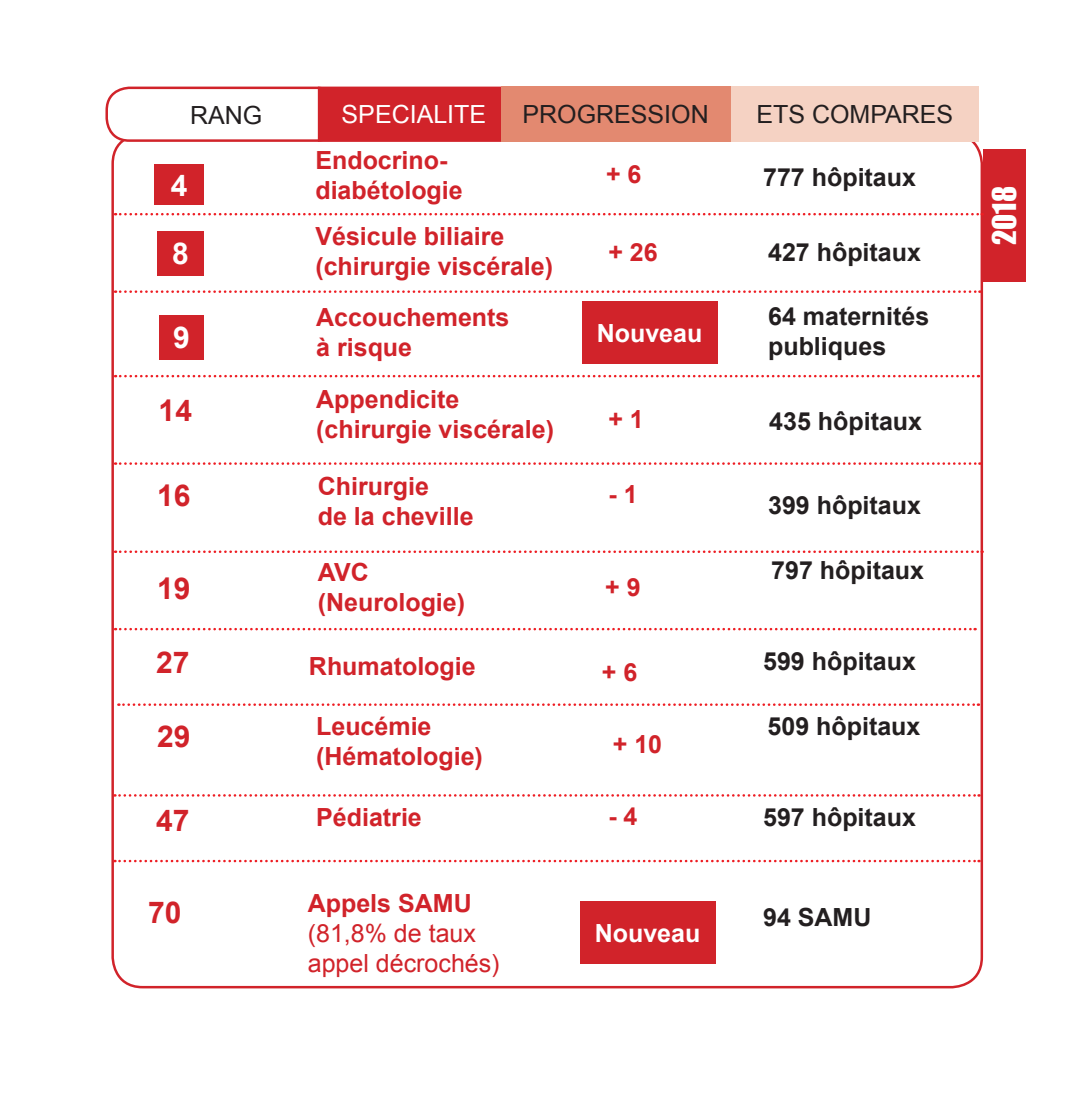
<style>
.page{position:relative;width:1092px;height:1106px;background:#fff}
.page>*{position:absolute;margin:0;border:0;box-sizing:border-box;transform-origin:0 0}
.t1{font:700 30px "Arial";color:#d1232a}
.t2{font:30px "Impact";color:#fff}
.t3{font:700 30px "Arial";color:#fff}
.t4{font:700 25px/30px "Arial";color:#d1232a}
.t5{font:700 25px/30px "Arial";color:#231f20}
.t6{font:25px/30px "Arial";color:#d1232a}
.t7{font:25px "Arial";color:#231f20}
.t8{font:700 25px "Arial";color:#fff}
.t9{font:25px "Arial";color:#fff}
</style>
<div class="page">
<div style="left:730px;top:87px;width:249px;height:55px;background:#f5d2c3"></div>
<div style="left:982px;top:149px;width:43px;height:133px;background:#d1232a"></div>
<div style="left:105px;top:87px;width:235px;height:55px;border:2px solid #d1232a;border-radius:23px"></div>
<div style="left:319px;top:88px;width:189px;height:53px;background:#d1232a"></div>
<div style="left:318px;top:87px;width:192px;height:55px;border:2px solid #d1232a"></div>
<div style="left:500px;top:87px;width:230px;height:55px;background:#e38970"></div>
<div style="left:155px;top:165px;width:49px;height:40px;background:#d1232a"></div>
<svg style="left:115px;top:213px;width:867px;height:2px"></svg>
<svg style="left:115px;top:375px;width:863px;height:2px"></svg>
<svg style="left:115px;top:462px;width:865px;height:3px"></svg>
<svg style="left:115px;top:550px;width:867px;height:3px"></svg>
<svg style="left:115px;top:628px;width:860px;height:2px"></svg>
<div style="left:157px;top:231px;width:47px;height:45px;background:#d1232a"></div>
<svg style="left:118px;top:703px;width:860px;height:3px"></svg>
<svg style="left:115px;top:290px;width:865px;height:3px"></svg>
<svg style="left:114px;top:794px;width:865px;height:2px"></svg>
<div style="left:581px;top:302px;width:136px;height:62px;background:#d1232a"></div>
<svg style="left:114px;top:859px;width:865px;height:3px"></svg>
<div style="left:159px;top:315px;width:45px;height:44px;background:#d1232a"></div>
<div style="left:579px;top:901px;width:136px;height:63px;background:#d1232a"></div>
<p class="t7" style="left:190px;top:99px;width:74px">RANG</p>
<p class="t9" style="left:341px;top:98px;width:146px">SPECIALITE</p>
<p class="t7" style="left:522px;top:98px;width:188px">PROGRESSION</p>
<p class="t7" style="left:756px;top:98px;width:198px">ETS COMPARES</p>
<p class="t3" style="left:171px;top:165px;width:18px">4</p>
<p class="t3" style="left:172px;top:233px;width:18px">8</p>
<p class="t3" style="left:173px;top:317px;width:18px">9</p>
<p class="t4" style="left:315px;top:146px;width:149px">Endocrino&shy;diabétologie</p>
<p class="t4" style="left:315px;top:222px;width:239px">Vésicule biliaire (chirurgie viscérale)</p>
<p class="t4" style="left:606px;top:160px;width:37px">+ 6</p>
<p class="t5" style="left:763px;top:163px;width:154px">777 hôpitaux</p>
<p class="t4" style="left:608px;top:238px;width:51px">+ 26</p>
<p class="t5" style="left:768px;top:238px;width:154px">427 hôpitaux</p>
<p class="t4" style="left:316px;top:303px;width:195px">Accouchements à risque</p>
<p class="t5" style="left:768px;top:301px;width:163px">64 maternités publiques</p>
<p class="t8" style="left:596px;top:316px;width:107px">Nouveau</p>
<p class="t1" style="left:159px;top:390px;width:35px">14</p>
<p class="t4" style="left:316px;top:385px;width:239px">Appendicite (chirurgie viscérale)</p>
<p class="t4" style="left:608px;top:404px;width:37px">+ 1</p>
<p class="t5" style="left:769px;top:407px;width:154px">435 hôpitaux</p>
<p class="t4" style="left:318px;top:472px;width:157px">Chirurgie<br>de la cheville</p>
<p class="t1" style="left:157px;top:475px;width:35px">16</p>
<p class="t4" style="left:608px;top:480px;width:31px">- 1</p>
<p class="t1" style="left:157px;top:569px;width:35px">19</p>
<p class="t4" style="left:318px;top:558px;width:149px">AVC (Neurologie)</p>
<p class="t4" style="left:605px;top:572px;width:37px">+ 9</p>
<p class="t5" style="left:768px;top:491px;width:154px">399 hôpitaux</p>
<p class="t5" style="left:771px;top:555px;width:154px">797 hôpitaux</p>
<p class="t1" style="left:156px;top:642px;width:35px">27</p>
<p class="t4" style="left:309px;top:651px;width:168px">Rhumatologie</p>
<p class="t5" style="left:763px;top:647px;width:154px">599 hôpitaux</p>
<p class="t4" style="left:602px;top:657px;width:37px">+ 6</p>
<p class="t1" style="left:157px;top:716px;width:35px">29</p>
<p class="t4" style="left:316px;top:711px;width:168px">Leucémie (Hématologie)</p>
<p class="t4" style="left:612px;top:730px;width:51px">+ 10</p>
<p class="t5" style="left:767px;top:711px;width:154px">509 hôpitaux</p>
<p class="t1" style="left:156px;top:800px;width:35px">47</p>
<p class="t4" style="left:316px;top:803px;width:107px">Pédiatrie</p>
<p class="t4" style="left:608px;top:802px;width:31px">- 4</p>
<p class="t5" style="left:763px;top:803px;width:154px">597 hôpitaux</p>
<p class="t1" style="left:148px;top:892px;width:35px">70</p>
<p class="t4" style="left:308px;top:889px;width:165px">Appels SAMU</p>
<p class="t6" style="left:308px;top:918px;width:193px">(81,8% de taux appel décrochés)</p>
<p class="t8" style="left:594px;top:916px;width:107px">Nouveau</p>
<p class="t5" style="left:763px;top:902px;width:110px">94 SAMU</p>
<p class="t2" style="left:980px;top:245px;width:60px;rotate:-90deg">2018</p>
</div>
